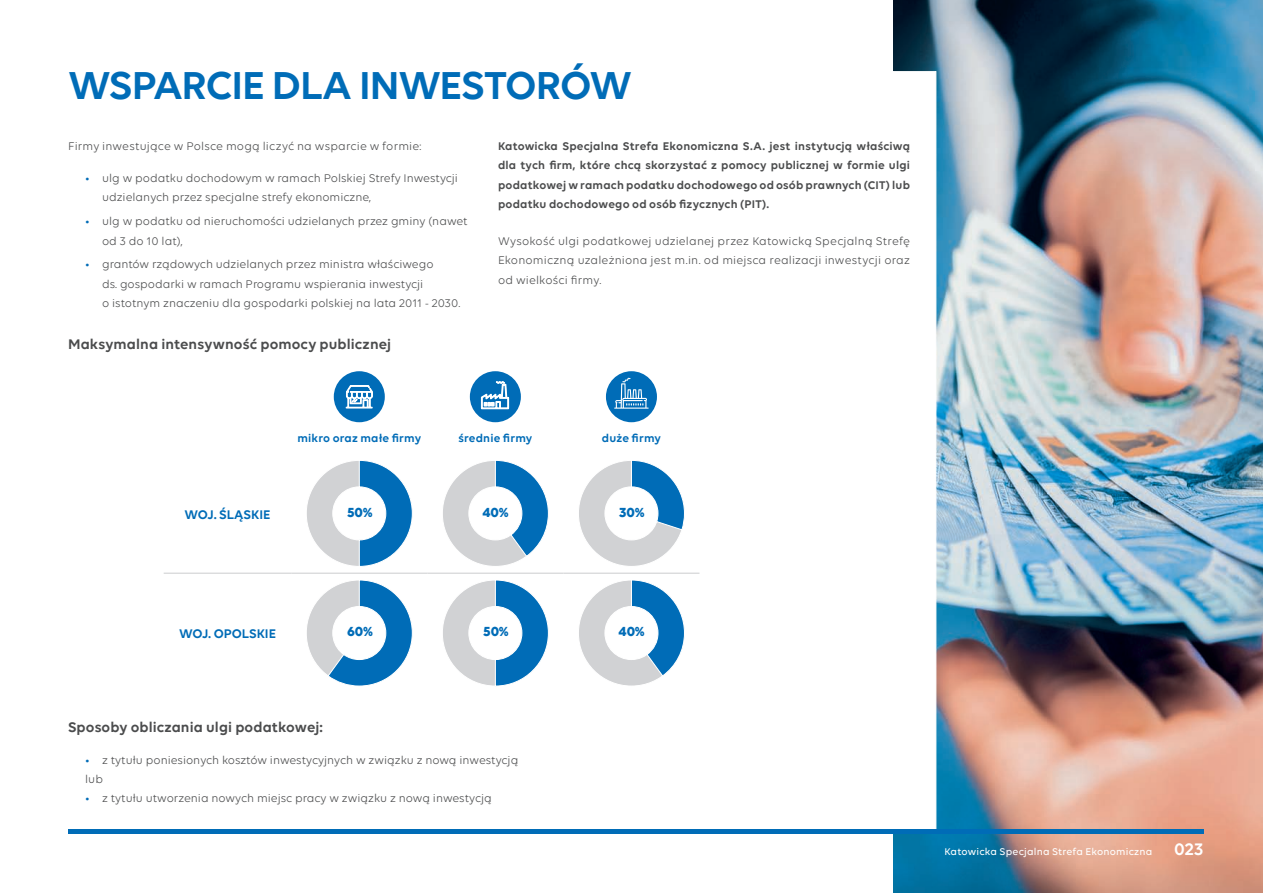
<style>
.page{position:relative;width:1263px;height:893px;background:#fff}
.page>*{position:absolute;margin:0;border:0;box-sizing:border-box;transform-origin:0 0}
.t1{font:600 42px "Volte";letter-spacing:-.03em;color:#006cb7}
.t2{font:600 15px "Volte";letter-spacing:.005em;color:#4b4c4d}
.t3{font:700 14.25px "Volte";color:#006cb7}
.t4{font:600 13.5px "Volte";letter-spacing:-.005em;color:#006cb7}
.t5{font:12px/19.5px "Volte";color:#4b4c4d}
.t6{font:600 12px/19.5px "Volte";letter-spacing:.015em;color:#4b4c4d;text-align:justify}
.t7{font:600 12px "Volte";letter-spacing:.015em;color:#006cb7}
.t8{font:500 10.5px "Volte";letter-spacing:.015em;color:#fff}
.s1{color:#006cb7}
.s2{font-weight:600;font-size:18px}
</style>
<div class="page">
<img style="left:893px;top:0;width:370px;height:893px">
<svg style="left:893px;top:71px;width:44px;height:758px"></svg>
<hr style="left:164px;top:573px;width:127px;height:1px;background:#d1d2d4">
<hr style="left:291px;top:573px;width:136px;height:1px;background:#d1d2d4">
<hr style="left:427px;top:573px;width:136px;height:1px;background:#d1d2d4">
<hr style="left:563px;top:573px;width:136px;height:1px;background:#d1d2d4">
<div style="left:334px;top:371px;width:51px;height:51px;background:#006cb7;border-radius:50%"></div>
<svg style="left:346px;top:385px;width:27px;height:23px"></svg>
<div style="left:470px;top:371px;width:51px;height:51px;background:#006cb7;border-radius:50%"></div>
<svg style="left:481px;top:381px;width:28px;height:28px"></svg>
<div style="left:606px;top:371px;width:51px;height:51px;background:#006cb7;border-radius:50%"></div>
<svg style="left:614px;top:378px;width:35px;height:31px"></svg>
<svg style="left:307px;top:460px;width:106px;height:107px"></svg>
<svg style="left:443px;top:460px;width:106px;height:106px"></svg>
<svg style="left:579px;top:460px;width:106px;height:106px"></svg>
<svg style="left:307px;top:580px;width:106px;height:106px"></svg>
<svg style="left:443px;top:580px;width:106px;height:106px"></svg>
<svg style="left:579px;top:580px;width:106px;height:106px"></svg>
<hr style="left:68px;top:829px;width:1135px;height:4px;background:#006cb7">
<h1 class="t1" style="left:68px;top:60px;width:566px">wsparcie Dla inwestorów</h1>
<p class="t5" style="left:68px;top:136px;width:355px">Firmy inwestujące w Polsce mogą liczyć na wsparcie w formie:</p>
<p class="t5" style="left:102px;top:168px;width:357px;text-indent:-17px"><span class="s1">•</span> ulg w podatku dochodowym w ramach Polskiej Strefy Inwestycji udzielanych przez specjalne strefy ekonomiczne,</p>
<p class="t5" style="left:102px;top:211px;width:367px;text-indent:-17px"><span class="s1">•</span> ulg w podatku od nieruchomości udzielanych przez gminy (nawet od 3 do 10 lat),</p>
<p class="t5" style="left:102px;top:255px;width:360px;text-indent:-17px"><span class="s1">•</span> grantów rządowych udzielanych przez ministra właściwego<br>ds. gospodarki w ramach Programu wspierania inwestycji<br>o istotnym znaczeniu dla gospodarki polskiej na lata 2011 - 2030.</p>
<p class="t2" style="left:68px;top:335px;width:325px">Maksymalna intensywność pomocy publicznej</p>
<p class="t6" style="left:498px;top:136px;width:413px">Katowicka Specjalna Strefa Ekonomiczna S.A. jest instytucją właściwą dla tych firm, które chcą skorzystać z pomocy publicznej w formie ulgi podatkowej w ramach podatku dochodowego od osób prawnych (CIT) lub podatku dochodowego od osób fizycznych (PIT).</p>
<p class="t5" style="left:498px;top:231px;width:413px;text-align:justify">Wysokość ulgi podatkowej udzielanej przez Katowicką Specjalną Strefę Ekonomiczną uzależniona jest m.in. od miejsca realizacji inwestycji oraz od wielkości firmy.</p>
<p class="t7" style="left:297px;top:431px;width:125px">mikro oraz małe firmy</p>
<p class="t7" style="left:458px;top:431px;width:76px">średnie firmy</p>
<p class="t7" style="left:602px;top:431px;width:61px">duże firmy</p>
<p class="t4" style="left:185px;top:506px;width:87px">WOJ. ŚLĄSKIE</p>
<p class="t3" style="left:347px;top:504px;width:27px">50%</p>
<p class="t3" style="left:483px;top:503px;width:27px">40%</p>
<p class="t3" style="left:619px;top:504px;width:26px">30%</p>
<p class="t4" style="left:179px;top:625px;width:98px">WOJ. OPOLSKIE</p>
<p class="t3" style="left:347px;top:623px;width:27px">60%</p>
<p class="t3" style="left:483px;top:623px;width:27px">50%</p>
<p class="t3" style="left:619px;top:623px;width:27px">40%</p>
<p class="t2" style="left:68px;top:718px;width:256px">Sposoby obliczania ulgi podatkowej:</p>
<p class="t5" style="left:85px;top:750px;width:435px;line-height:19px"><span class="s1">•</span> z tytułu poniesionych kosztów inwestycyjnych w związku z nową inwestycją lub</p>
<p class="t5" style="left:85px;top:788px;width:408px"><span class="s1">•</span> z tytułu utworzenia nowych miejsc pracy w związku z nową inwestycją</p>
<p class="t8" style="left:944px;top:845px;width:261px">Katowicka Specjalna Strefa Ekonomiczna <span class="s2">023</span></p>
</div>
